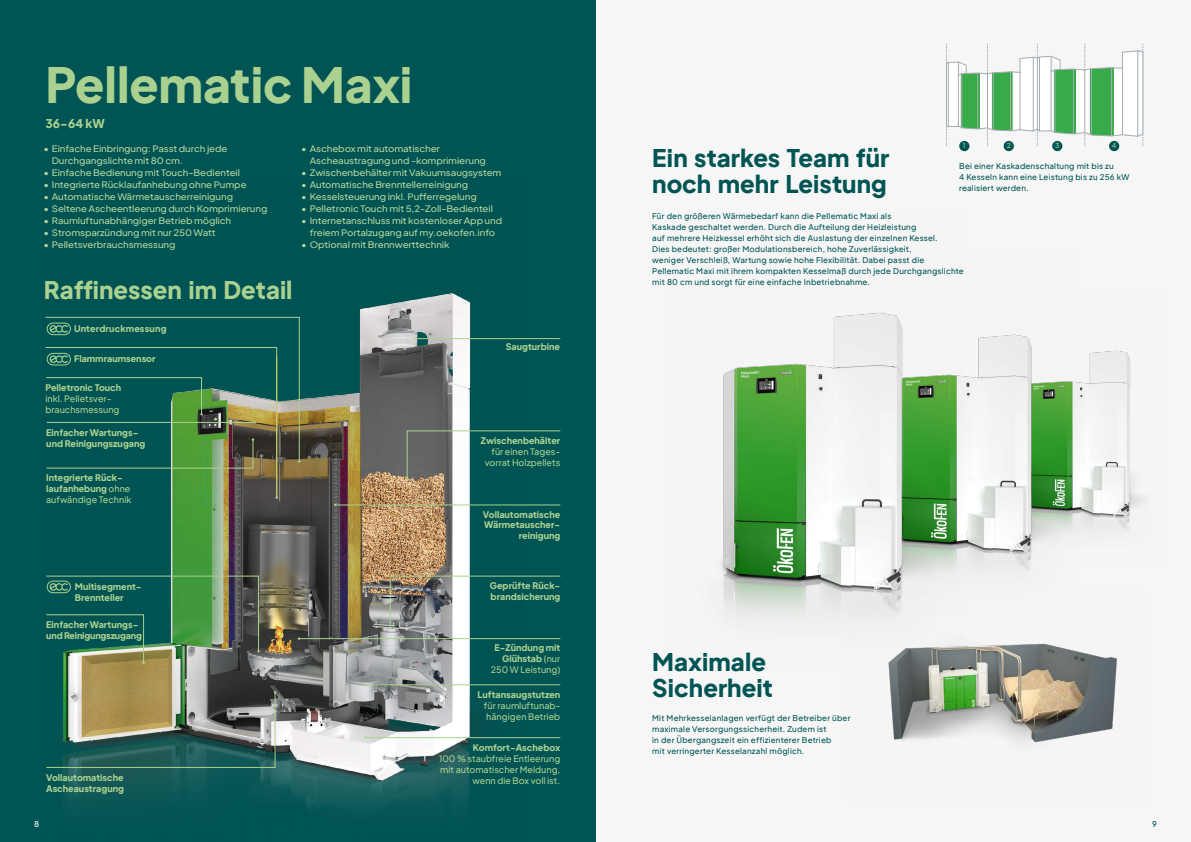
<style>
.page{position:relative;width:1191px;height:842px;background:#fff}
.page>*{position:absolute;margin:0;border:0;box-sizing:border-box;transform-origin:0 0}
.t1{font:800 48px "Plus Jakarta Sans";letter-spacing:-.005em;color:#abd190}
.t2{font:800 24px/26px "Plus Jakarta Sans";letter-spacing:.005em;color:#005454}
.t3{font:800 24px "Plus Jakarta Sans";color:#abd190}
.t4{font:800 12px "Plus Jakarta Sans";color:#abd190}
.t5{font:500 9px/12px "Plus Jakarta Sans";letter-spacing:-.01em;color:#b4d59c;scale:1.08 1}
.t6{font:800 9px/11px "Plus Jakarta Sans";color:#abd190}
.t7{font:500 9px/11px "Plus Jakarta Sans";color:#abd190;text-align:right}
.t8{font:800 9px/11px "Plus Jakarta Sans";letter-spacing:-.02em;color:#abd190}
.t9{font:800 9px "Plus Jakarta Sans";letter-spacing:.02em;color:#abd190}
.t10{font:500 8px/11px "Plus Jakarta Sans";letter-spacing:.025em;color:#005454}
.t11{font:500 8px "Plus Jakarta Sans";color:#fff}
.t12{font:500 7px "Plus Jakarta Sans";color:#abd190}
.s1{font-weight:500}
</style>
<div class="page">
<div style="left:595px;top:0;width:596px;height:842px;background:#f6f6f6"></div>
<div style="left:0;top:0;width:595px;height:842px;background:#005454"></div>
<img style="left:45px;top:293px;width:478px;height:519px">
<div style="left:959px;top:141px;width:10px;height:10px;background:#005454;border-radius:50%"></div>
<div style="left:1003px;top:141px;width:11px;height:10px;background:#005454;border-radius:50%"></div>
<div style="left:1052px;top:141px;width:10px;height:10px;background:#005454;border-radius:50%"></div>
<svg style="left:946px;top:44px;width:197px;height:102px"></svg>
<img style="left:1080px;top:350px;width:64px;height:181px">
<img style="left:963px;top:334px;width:117px;height:237px">
<img style="left:721px;top:312px;width:242px;height:306px">
<hr style="left:416px;top:338px;width:144px;height:1px;background:#abd190">
<hr style="left:335px;top:505px;width:225px;height:1px;background:#abd190">
<hr style="left:299px;top:638px;width:261px;height:1px;background:#abd190">
<hr style="left:366px;top:684px;width:194px;height:1px;background:#abd190">
<hr style="left:366px;top:737px;width:194px;height:1px;background:#abd190">
<svg style="left:406px;top:430px;width:155px;height:50px"></svg>
<svg style="left:46px;top:691px;width:230px;height:77px;background:#617766"></svg>
<svg style="left:389px;top:576px;width:172px;height:53px"></svg>
<div style="left:1109px;top:141px;width:10px;height:10px;background:#005454;border-radius:50%"></div>
<svg style="left:46px;top:576px;width:214px;height:88px"></svg>
<svg style="left:45px;top:317px;width:255px;height:182px"></svg>
<img style="left:847px;top:592px;width:270px;height:151px">
<h1 class="t1" style="left:45px;top:41px;width:368px">Pellematic Maxi</h1>
<h3 class="t4" style="left:45px;top:113px;width:61px">36-64 kW</h3>
<p class="t5" style="left:52px;top:142px;width:164px;text-indent:-9px">• Einfache Einbringung: Passt durch jede<br>Durchgangslichte mit 80 cm.</p>
<p class="t5" style="left:43px;top:166px;width:184px">• Einfache Bedienung mit Touch-Bedienteil</p>
<p class="t5" style="left:43px;top:178px;width:190px">• Integrierte Rücklaufanhebung ohne Pumpe</p>
<p class="t5" style="left:43px;top:190px;width:177px">• Automatische Wärmetauscherreinigung</p>
<p class="t5" style="left:43px;top:202px;width:209px">• Seltene Ascheentleerung durch Komprimierung</p>
<p class="t5" style="left:43px;top:214px;width:175px">• Raumluftunabhängiger Betrieb möglich</p>
<p class="t5" style="left:43px;top:226px;width:161px">• Stromsparzündung mit nur 250 Watt</p>
<p class="t5" style="left:43px;top:238px;width:124px">• Pelletsverbrauchsmessung</p>
<p class="t5" style="left:310px;top:142px;width:165px;text-indent:-9px">• Aschebox mit automatischer<br>Ascheaustragung und -komprimierung</p>
<p class="t5" style="left:301px;top:166px;width:187px">• Zwischenbehälter mit Vakuumsaugsystem</p>
<p class="t5" style="left:301px;top:178px;width:156px">• Automatische Brenntellerreinigung</p>
<p class="t5" style="left:301px;top:190px;width:164px">• Kesselsteuerung inkl. Pufferregelung</p>
<p class="t5" style="left:301px;top:202px;width:179px">• Pelletronic Touch mit 5,2-Zoll-Bedienteil</p>
<p class="t5" style="left:301px;top:214px;width:187px;text-align:center">• Internetanschluss mit kostenloser App und freiem Portalzugang auf my.oekofen.info</p>
<p class="t5" style="left:301px;top:238px;width:139px">• Optional mit Brennwerttechnik</p>
<h2 class="t3" style="left:44px;top:268px;width:250px">Raffinessen im Detail</h2>
<p class="t9" style="left:74px;top:320px;width:94px">Unterdruckmessung</p>
<p class="t6" style="left:74px;top:352px;width:83px">Flammraumsensor</p>
<p class="t6" style="left:45px;top:381px;width:77px">Pelletronic Touch</p>
<p class="t7" style="left:45px;top:392px;width:76px;text-align:left">inkl. Pelletsver&shy;brauchsmessung</p>
<p class="t6" style="left:46px;top:426px;width:100px">Einfacher Wartungs&shy;und Reinigungszugang</p>
<p class="t6" style="left:46px;top:470px;width:87px">Integrierte Rück&shy;laufanhebung <span class="s1">ohne aufwändige Technik</span></p>
<p class="t6" style="left:506px;top:340px;width:56px">Saugturbine</p>
<p class="t6" style="left:481px;top:434px;width:81px">Zwischenbehälter</p>
<p class="t7" style="left:485px;top:445px;width:77px">für einen Tages&shy;vorrat Holzpellets</p>
<p class="t6" style="left:483px;top:507px;width:79px;text-align:right">Vollautomatische<br>Wärmetauscher&shy;reinigung</p>
<p class="t6" style="left:75px;top:580px;width:68px">Multisegment-<br>Brennteller</p>
<p class="t8" style="left:46px;top:618px;width:97px">Einfacher Wartungs&shy;und Reinigungszugang</p>
<p class="t6" style="left:46px;top:770px;width:79px">Vollautomatische<br>Ascheaustragung</p>
<p class="t11" style="left:34px;top:817px;width:7px">8</p>
<p class="t6" style="left:490px;top:579px;width:72px">Geprüfte Rück&shy;brandsicherung</p>
<p class="t6" style="left:491px;top:641px;width:71px;text-align:right">E-Zündung mit<br>Glühstab <span class="s1">(nur<br>250 W Leistung)</span></p>
<p class="t6" style="left:477px;top:687px;width:84px">Luftansaugstutzen</p>
<p class="t7" style="left:484px;top:699px;width:78px;text-align:left">für raumluftunab&shy;hängigen Betrieb</p>
<p class="t6" style="left:473px;top:740px;width:89px">Komfort-Aschebox</p>
<p class="t7" style="left:439px;top:752px;width:123px">100 % staubfreie Entleerung mit automatischer Meldung, wenn die Box voll ist.</p>
<p class="t12" style="left:963px;top:140px;width:4px">1</p>
<p class="t12" style="left:1006px;top:140px;width:6px">2</p>
<p class="t12" style="left:1055px;top:140px;width:6px">3</p>
<p class="t12" style="left:1111px;top:140px;width:6px">4</p>
<h2 class="t2" style="left:652px;top:142px;width:239px">Ein starkes Team für noch mehr Leistung</h2>
<p class="t10" style="left:652px;top:210px;width:313px">Für den größeren Wärmebedarf kann die Pellematic Maxi als<br>Kaskade geschaltet werden. Durch die Aufteilung der Heizleistung<br>auf mehrere Heizkessel erhöht sich die Auslastung der einzelnen Kessel.<br>Dies bedeutet: großer Modulationsbereich, hohe Zuverlässigkeit,<br>weniger Verschleiß, Wartung sowie hohe Flexibilität. Dabei passt die Pellematic Maxi mit ihrem kompakten Kesselmaß durch jede Durchgangslichte mit 80 cm und sorgt für eine einfache Inbetriebnahme.</p>
<p class="t10" style="left:959px;top:160px;width:172px">Bei einer Kaskadenschaltung mit bis zu<br>4 Kesseln kann eine Leistung bis zu 256 kW realisiert werden.</p>
<h2 class="t2" style="left:652px;top:646px;width:122px">Maximale<br>Sicherheit</h2>
<p class="t10" style="left:652px;top:712px;width:200px">Mit Mehrkesselanlagen verfügt der Betreiber über maximale Versorgungssicherheit. Zudem ist<br>in der Übergangszeit ein effizienterer Betrieb<br>mit verringerter Kesselanzahl möglich.</p>
<p class="t10" style="left:1152px;top:818px;width:6px">9</p>
</div>
